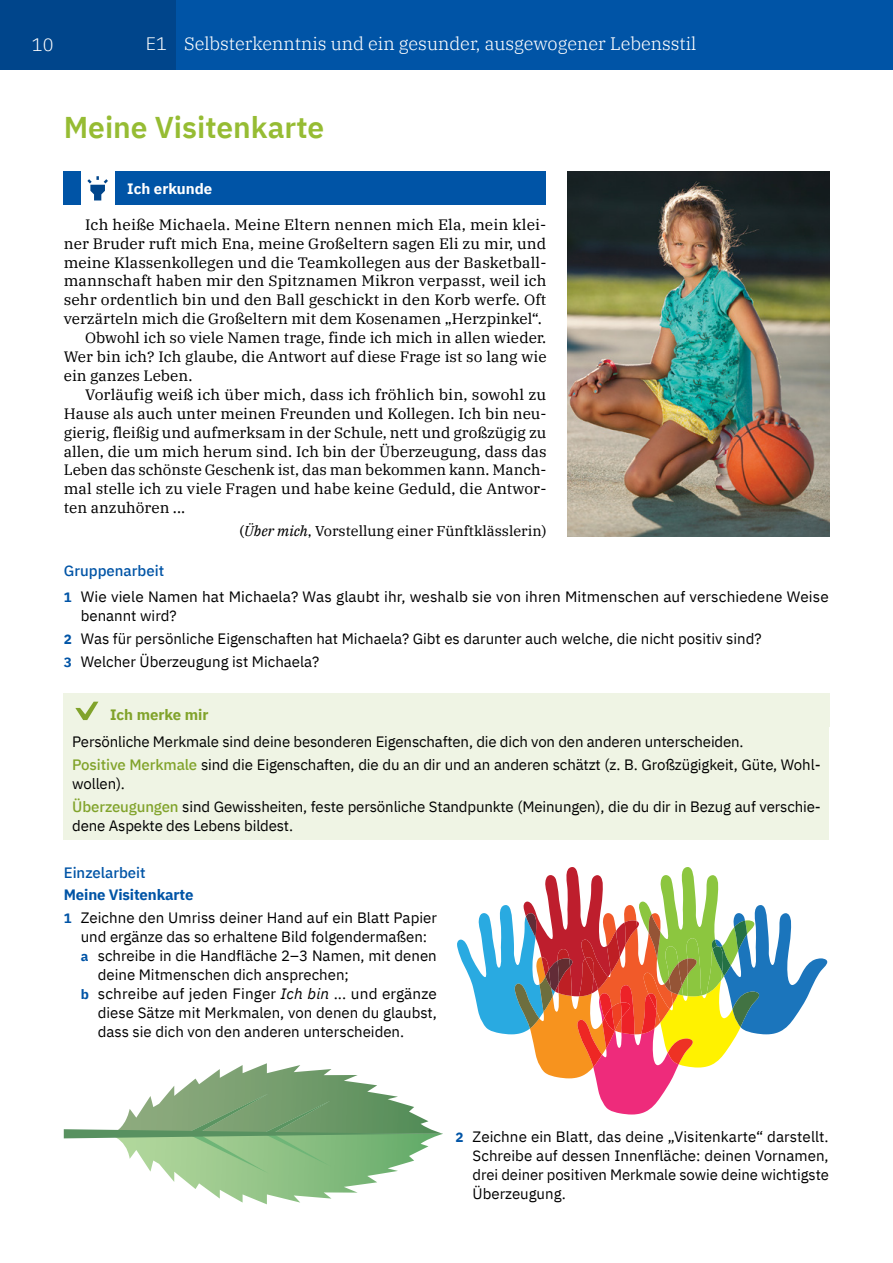
<style>
.page{position:relative;width:893px;height:1263px;background:#fff}
.page>*{position:absolute;margin:0;border:0;box-sizing:border-box;transform-origin:0 0}
.titlu_lectie{font:600 30px "IBM Plex Sans";color:#96bc33}
.t1{font:300 18px "IBM Plex Serif";color:#fff}
.t2{font:300 18px "IBM Plex Sans";color:#fff}
.body_regular_justifi{font:15px/18.9px "IBM Plex Sans";color:#000}
.body_text_serif{font:15px/18.9px "IBM Plex Serif";color:#000;text-align:justify}
.body_regular_-baseli{font:500 15px "IBM Plex Sans";color:#0054a6}
.titlulet{font:700 15px "IBM Plex Sans";letter-spacing:-.01em;color:#0054a6}
.body_regular_-baseli-2{font:700 15px "IBM Plex Sans";color:#81a32b}
.body_regular_-baseli-3{font:700 15px "IBM Plex Sans";color:#fff}
.body_text_serif_-_se{font:14.25px "IBM Plex Serif";color:#000}
.s1{font-family:"IBM Plex Sans"}
.s2{font-style:italic}
.s3{font-weight:700;font-size:13.5px;color:#0054a6}
.s4{font-weight:500;color:#81a32b}
</style>
<div class="page">
<div style="left:0;top:0;width:893px;height:70px;background:#0054a6"></div>
<div style="left:0;top:0;width:175px;height:70px;background:#00458b"></div>
<hr style="left:892px;top:0;width:1px;height:70px;background:#96bc33">
<img style="left:567px;top:171px;width:262px;height:366px">
<svg style="left:457px;top:867px;width:370px;height:247px"></svg>
<svg style="left:64px;top:1063px;width:379px;height:110px"></svg>
<div style="left:115px;top:171px;width:431px;height:34px;background:#0054a6"></div>
<div style="left:64px;top:171px;width:17px;height:34px;background:#0054a6"></div>
<svg style="left:87px;top:176px;width:21px;height:24px"></svg>
<div style="left:64px;top:727px;width:765px;height:113px;background:#eff4e4"></div>
<div style="left:110px;top:693px;width:719px;height:34px;background:#eff4e4"></div>
<div style="left:64px;top:693px;width:46px;height:34px;background:#eff4e4"></div>
<svg style="left:75px;top:702px;width:23px;height:18px"></svg>
<p class="t2" style="left:32px;top:31px;width:23px">10</p>
<p class="t1" style="left:146px;top:30px;width:552px"><span class="s1">E1</span> Selbsterkenntnis und ein gesunder, ausgewogener Lebensstil</p>
<p class="titlu_lectie" style="left:64px;top:103px;width:262px">Meine Visitenkarte</p>
<p class="body_regular_-baseli-3" style="left:127px;top:177px;width:87px">Ich erkunde</p>
<p class="body_text_serif" style="left:64px;top:214px;width:484px;text-indent:21px">Ich heiße Michaela. Meine Eltern nennen mich Ela, mein klei&shy;ner Bruder ruft mich Ena, meine Großeltern sagen Eli zu mir, und meine Klassenkollegen und die Teamkollegen aus der Basketball&shy;mannschaft haben mir den Spitznamen Mikron verpasst, weil ich sehr ordentlich bin und den Ball geschickt in den Korb werfe. Oft verzärteln mich die Großeltern mit dem Kosenamen „Herzpinkel“.</p>
<p class="body_text_serif" style="left:64px;top:327px;width:484px;text-indent:21px">Obwohl ich so viele Namen trage, finde ich mich in allen wieder.<br>Wer bin ich? Ich glaube, die Antwort auf diese Frage ist so lang wie ein ganzes Leben.</p>
<p class="body_text_serif" style="left:64px;top:384px;width:484px;text-indent:21px">Vorläufig weiß ich über mich, dass ich fröhlich bin, sowohl zu Hause als auch unter meinen Freunden und Kollegen. Ich bin neu&shy;gierig, fleißig und aufmerksam in der Schule, nett und großzügig zu allen, die um mich herum sind. Ich bin der Überzeugung, dass das Leben das schönste Geschenk ist, das man bekommen kann. Manch&shy;mal stelle ich zu viele Fragen und habe keine Geduld, die Antwor&shy;ten anzuhören ...</p>
<p class="body_text_serif_-_se" style="left:240px;top:520px;width:308px">(<span class="s2">Über mich</span>, Vorstellung einer Fünftklässlerin)</p>
<p class="body_regular_-baseli" style="left:64px;top:559px;width:102px">Gruppenarbeit</p>
<p class="body_regular_justifi" style="left:81px;top:586px;width:749px;text-indent:-17px"><span class="s3">1</span> Wie viele Namen hat Michaela? Was glaubt ihr, weshalb sie von ihren Mitmenschen auf verschiedene Weise benannt wird?</p>
<p class="body_regular_justifi" style="left:64px;top:628px;width:699px"><span class="s3">2</span> Was für persönliche Eigenschaften hat Michaela? Gibt es darunter auch welche, die nicht positiv sind?</p>
<p class="body_regular_justifi" style="left:64px;top:651px;width:257px"><span class="s3">3</span> Welcher Überzeugung ist Michaela?</p>
<p class="body_regular_-baseli-2" style="left:110px;top:703px;width:100px">Ich merke mir</p>
<p class="body_regular_justifi" style="left:72px;top:731px;width:673px">Persönliche Merkmale sind deine besonderen Eigenschaften, die dich von den anderen unterscheiden.</p>
<p class="body_regular_justifi" style="left:72px;top:754px;width:750px"><span class="s4">Positive Merkmale</span> sind die Eigenschaften, die du an dir und an anderen schätzt (z. B. Großzügigkeit, Güte, Wohl&shy;wollen).</p>
<p class="body_regular_justifi" style="left:72px;top:796px;width:750px"><span class="s4">Überzeugungen</span> sind Gewissheiten, feste persönliche Standpunkte (Meinungen), die du dir in Bezug auf verschie&shy;dene Aspekte des Lebens bildest.</p>
<p class="body_regular_-baseli" style="left:64px;top:861px;width:83px">Einzelarbeit</p>
<p class="titlulet" style="left:64px;top:883px;width:131px">Meine Visitenkarte</p>
<p class="body_regular_justifi" style="left:64px;top:907px;width:375px;text-align:center"><span class="s3">1</span> Zeichne den Umriss deiner Hand auf ein Blatt Papier und ergänze das so erhaltene Bild folgendermaßen:</p>
<p class="body_regular_justifi" style="left:98px;top:945px;width:340px;text-indent:-17px"><span class="s3">a</span> schreibe in die Handfläche 2–3 Namen, mit denen deine Mitmenschen dich ansprechen;</p>
<p class="body_regular_justifi" style="left:98px;top:983px;width:341px;text-align:justify;text-indent:-17px"><span class="s3">b</span> schreibe auf jeden Finger <span class="s2">Ich bin</span> ... und ergänze diese Sätze mit Merkmalen, von denen du glaubst, dass sie dich von den anderen unterscheiden.</p>
<p class="body_regular_justifi" style="left:473px;top:1126px;width:358px;text-align:justify;text-indent:-17px"><span class="s3">2</span> Zeichne ein Blatt, das deine „Visitenkarte“ darstellt.<br>Schreibe auf dessen Innenfläche: deinen Vornamen, drei deiner positiven Merkmale sowie deine wichtigste Überzeugung.</p>
</div>
